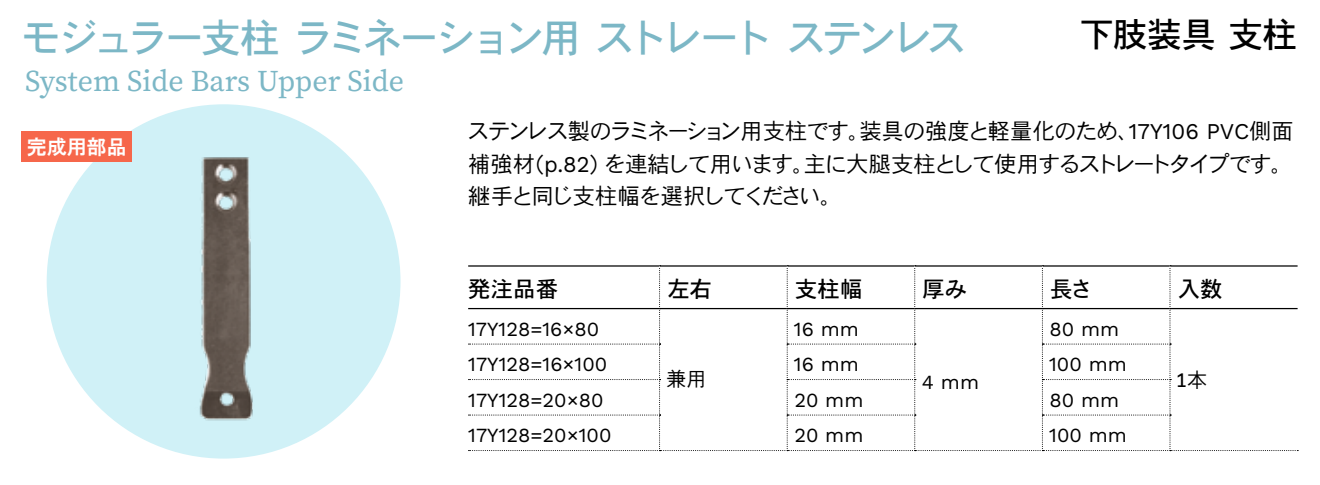
<style>
.page{position:relative;width:1320px;height:485px;background:#fff}
.page>*{position:absolute;margin:0;border:0;box-sizing:border-box;transform-origin:0 0}
.t1{font:40px "DFHS Gothic Std W5";letter-spacing:-.115em;color:#7cb7c6}
.t2{font:35px "DFHS Gothic Std W5";letter-spacing:-.02em;color:#000}
.t3{font:30px "Source Serif Pro";color:#7cb7c6}
.t4{font:22.5px/32.5px "DFHS Gothic Std W3";letter-spacing:-.09em;color:#000;text-align:justify}
.t5{font:22.5px "DFHS Gothic Std W5";color:#000}
.t6{font:20px "Work Sans";color:#000}
.t7{font:20px "HGP Gothic E";color:#fff}
.t8{font:20px "DFHS Gothic Std W3";color:#000}
.t9{font:20px "OBO Sans";color:#000}
.s1{font-family:"Work Sans"}
.s2{font-family:"DFHS Gothic Std W3"}
</style>
<div class="page">
<div style="left:47px;top:104px;width:353px;height:354px;background:#d0f1f7;border-radius:50%"></div>
<svg style="left:468px;top:265px;width:830px;height:185px"></svg>
<img style="left:199px;top:157px;width:54px;height:264px">
<div style="left:22px;top:131px;width:110px;height:31px;background:#f6674b"></div>
<h1 class="t1" style="left:22px;top:16px;width:946px">モジュラー支柱 ラミネーション用 ストレート ステンレス</h1>
<h2 class="t2" style="left:1079px;top:15px;width:220px">下肢装具 支柱</h2>
<h3 class="t3" style="left:25px;top:61px;width:380px">System Side Bars Upper Side</h3>
<p class="t4" style="left:467px;top:114px;width:828px">ステンレス製のラミネーション用支柱です。装具の強度と軽量化のため、<span class="s1">17Y106 PVC</span>側面補強材(<span class="s1">p.82</span>) を連結して用います。主に大腿支柱として使用するストレートタイプです。継手と同じ支柱幅を選択してください。</p>
<p class="t7" style="left:27px;top:136px;width:101px">完成用部品</p>
<p class="t5" style="left:468px;top:276px;width:92px">発注品番</p>
<p class="t5" style="left:667px;top:276px;width:46px">左右</p>
<p class="t5" style="left:795px;top:276px;width:69px">支柱幅</p>
<p class="t5" style="left:922px;top:276px;width:46px">厚み</p>
<p class="t5" style="left:1050px;top:276px;width:44px">長さ</p>
<p class="t5" style="left:1177px;top:276px;width:46px">入数</p>
<p class="t6" style="left:468px;top:313px;width:133px">17Y128=16×80</p>
<p class="t8" style="left:666px;top:368px;width:41px">兼用</p>
<p class="t6" style="left:794px;top:313px;width:66px">16 mm</p>
<p class="t6" style="left:1049px;top:313px;width:71px">80 mm</p>
<p class="t6" style="left:468px;top:349px;width:141px">17Y128=16×100</p>
<p class="t6" style="left:794px;top:349px;width:66px">16 mm</p>
<p class="t6" style="left:1049px;top:349px;width:79px">100 mm</p>
<p class="t6" style="left:468px;top:384px;width:137px">17Y128=20×80</p>
<p class="t6" style="left:794px;top:384px;width:71px">20 mm</p>
<p class="t6" style="left:1049px;top:384px;width:71px">80 mm</p>
<p class="t6" style="left:468px;top:419px;width:145px">17Y128=20×100</p>
<p class="t6" style="left:794px;top:419px;width:71px">20 mm</p>
<p class="t6" style="left:1049px;top:419px;width:79px">100 mm</p>
<p class="t9" style="left:1175px;top:368px;width:33px">1<span class="s2">本</span></p>
<p class="t6" style="left:922px;top:366px;width:59px">4 mm</p>
</div>
